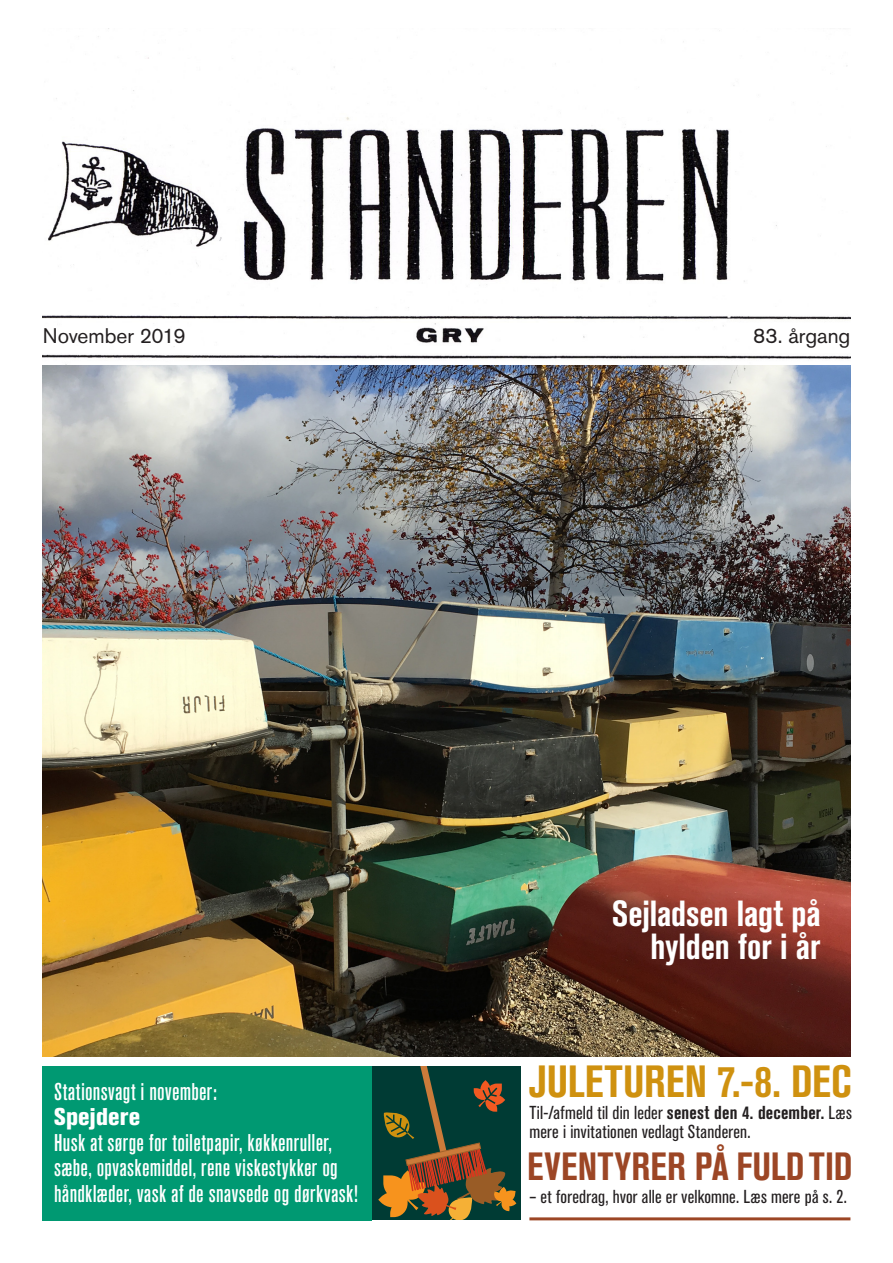
<style>
.page{position:relative;width:893px;height:1263px;background:#fff}
.page>*{position:absolute;margin:0;border:0;box-sizing:border-box;transform-origin:0 0}
.stor_overskrift_vers{font:700 condensed 44.7px "Akzidenz Grotesk BE";letter-spacing:.005em;color:#cf910f}
.stor_overskrift_vers-2{font:700 condensed 39px "Akzidenz Grotesk BE";letter-spacing:.01em;color:#9c4625}
.stor_overskrift_vers-3{font:700 condensed 36px/33px "Akzidenz Grotesk BE";letter-spacing:-.005em;color:#fff;text-align:right}
.stor_overskrift_vers-4{font:500 condensed 24px/25.5px "Akzidenz Grotesk BE";letter-spacing:.015em;color:#fff}
.stor_overskrift_vers-5{font:800 condensed 24px "Akzidenz Grotesk BE";letter-spacing:.01em;color:#fff}
.stor_overskrift_vers-6{font:21px "Akzidenz Grotesk BE";color:#231f20}
.stor_overskrift_vers-7{font:condensed 18.6px/19.5px "Akzidenz Grotesk BE";letter-spacing:.01em;color:#231f20}
.s1{font-weight:700}
</style>
<div class="page">
<div style="left:372px;top:1065px;width:149px;height:155px;background:#003b34"></div>
<img style="left:43px;top:29px;width:807px;height:1028px">
<div style="left:43px;top:1065px;width:329px;height:155px;background:#009972"></div>
<hr style="left:529px;top:1217px;width:321px;height:3px;background:#9c4625">
<svg style="left:378px;top:1046px;width:138px;height:174px"></svg>
<p class="stor_overskrift_vers-6" style="left:43px;top:323px;width:144px">November 2019</p>
<p class="stor_overskrift_vers-6" style="left:753px;top:323px;width:99px">83. årgang</p>
<p class="stor_overskrift_vers-4" style="left:54px;top:1078px;width:164px">Stationsvagt i november:</p>
<p class="stor_overskrift_vers-5" style="left:54px;top:1103px;width:88px">Spejdere</p>
<p class="stor_overskrift_vers-4" style="left:54px;top:1129px;width:305px">Husk at sørge for toiletpapir, køkkenruller, sæbe, opvaskemiddel, rene viskestykker og håndklæder, vask af de snavsede og dørkvask!</p>
<p class="stor_overskrift_vers-3" style="left:612px;top:897px;width:210px">Sejladsen lagt på hylden for i år</p>
<p class="stor_overskrift_vers" style="left:529px;top:1056px;width:324px">JULETUREN 7.-8. DEC</p>
<p class="stor_overskrift_vers-7" style="left:529px;top:1103px;width:324px">Til-/afmeld til din leder <span class="s1">senest den 4. december.</span> Læs mere i invitationen vedlagt Standeren.</p>
<p class="stor_overskrift_vers-2" style="left:527px;top:1144px;width:327px">EVENTYRER PÅ FULD TID</p>
<p class="stor_overskrift_vers-7" style="left:529px;top:1187px;width:319px">– et foredrag, hvor alle er velkomne. Læs mere på s. 2.</p>
</div>
